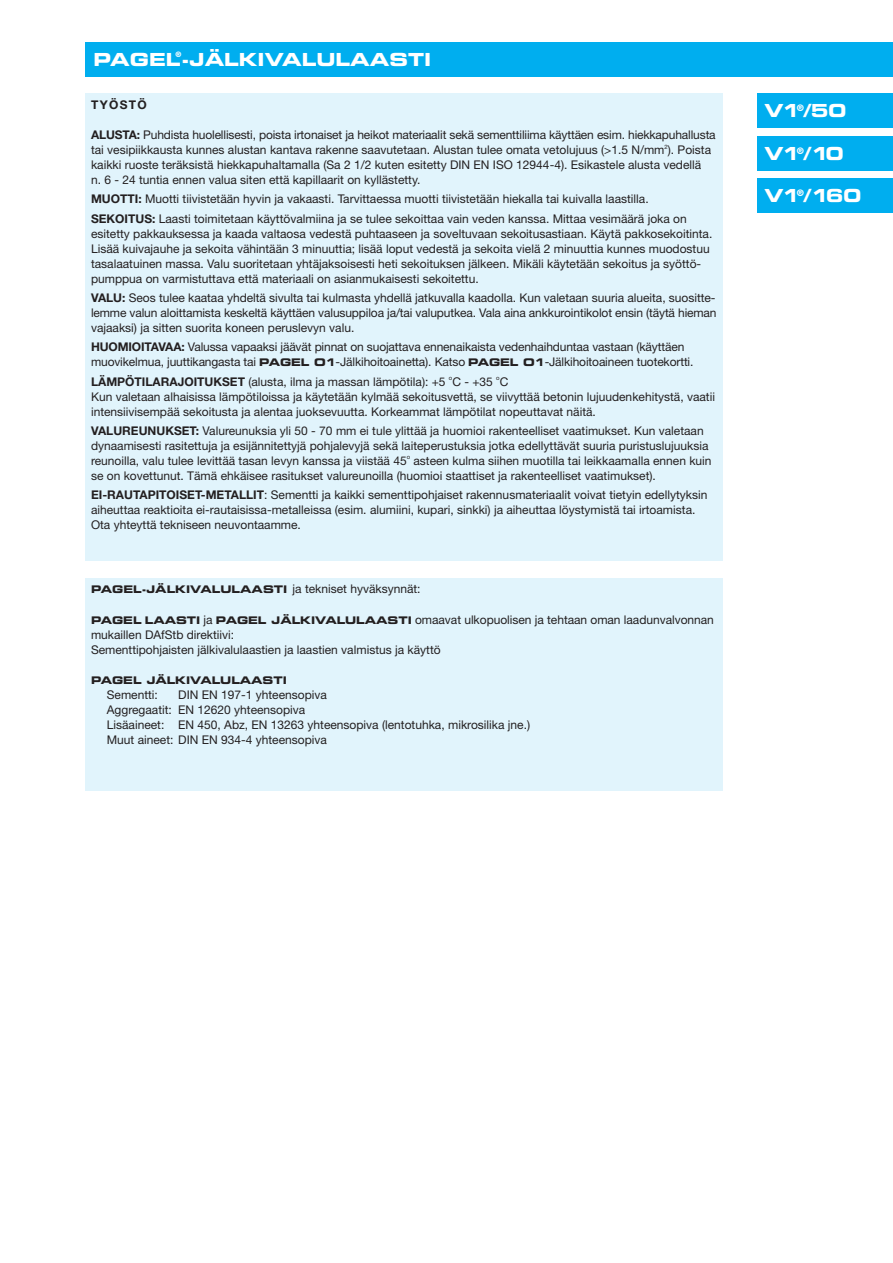
<style>
.page{position:relative;width:893px;height:1263px;background:#fff}
.page>*{position:absolute;margin:0;border:0;box-sizing:border-box;transform-origin:0 0}
.t1{font:18px "Eurostile Bold Extended Two";color:#fff}
.t2{font:12px/15px "Helvetica Neue";color:#231f20}
.t3{font:700 12px "Helvetica Neue";letter-spacing:.11em;color:#231f20}
.t4{font:10.5px "Eurostile Bold Extended Two";letter-spacing:-.005em;color:#231f20}
.t5{font:7.5px "Eurostile Bold Extended Two";color:#fff}
.t6{font:6px "Helvetica Neue";color:#231f20}
.s1{font-weight:700}
.s2{font-family:"Eurostile Bold Extended Two";font-size:10.5px}
</style>
<div class="page">
<div style="left:757px;top:94px;width:136px;height:34px;background:#00aeef"></div>
<div style="left:757px;top:136px;width:136px;height:34px;background:#00aeef"></div>
<div style="left:757px;top:179px;width:136px;height:34px;background:#00aeef"></div>
<div style="left:85px;top:43px;width:808px;height:34px;background:#00aeef"></div>
<div style="left:85px;top:94px;width:638px;height:467px;background:#e1f4fc"></div>
<div style="left:85px;top:578px;width:638px;height:213px;background:#e1f4fc"></div>
<h1 class="t1" style="left:94px;top:53px;width:339px">PAGEL-JÄLKIVALULAASTI</h1>
<p class="t5" style="left:176px;top:52px;width:7px">®</p>
<p class="t3" style="left:91px;top:100px;width:57px">TYÖSTÖ</p>
<p class="t2" style="left:91px;top:129px;width:626px"><span class="s1">ALUSTA:</span> Puhdista huolellisesti, poista irtonaiset ja heikot materiaalit sekä sementtiliima käyttäen esim. hiekkapuhallusta tai vesipiikkausta kunnes alustan kantava rakenne saavutetaan. Alustan tulee omata vetolujuus (&gt;1.5 N/mm ). Poista</p>
<p class="t6" style="left:664px;top:144px;width:5px">2</p>
<p class="t2" style="left:91px;top:159px;width:612px">kaikki ruoste teräksistä hiekkapuhaltamalla (Sa 2 1/2 kuten esitetty DIN EN ISO 12944-4). Esikastele alusta vedellä n. 6 - 24 tuntia ennen valua siten että kapillaarit on kyllästetty.</p>
<p class="t2" style="left:91px;top:191px;width:597px;line-height:19.2px"><span class="s1">MUOTTI:</span> Muotti tiivistetään hyvin ja vakaasti. Tarvittaessa muotti tiivistetään hiekalla tai kuivalla laastilla.<br><span class="s1">SEKOITUS:</span> Laasti toimitetaan käyttövalmiina ja se tulee sekoittaa vain veden kanssa. Mittaa vesimäärä joka on</p>
<p class="t2" style="left:91px;top:227px;width:623px">esitetty pakkauksessa ja kaada valtaosa vedestä puhtaaseen ja soveltuvaan sekoitusastiaan. Käytä pakkosekoitinta.<br>Lisää kuivajauhe ja sekoita vähintään 3 minuuttia; lisää loput vedestä ja sekoita vielä 2 minuuttia kunnes muodostuu tasalaatuinen massa. Valu suoritetaan yhtäjaksoisesti heti sekoituksen jälkeen. Mikäli käytetään sekoitus ja syöttö&shy;pumppua on varmistuttava että materiaali on asianmukaisesti sekoitettu.</p>
<p class="t2" style="left:91px;top:291px;width:627px;text-align:justify"><span class="s1">VALU:</span> Seos tulee kaataa yhdeltä sivulta tai kulmasta yhdellä jatkuvalla kaadolla. Kun valetaan suuria alueita, suositte&shy;lemme valun aloittamista keskeltä käyttäen valusuppiloa ja/tai valuputkea. Vala aina ankkurointikolot ensin (täytä hieman vajaaksi) ja sitten suorita koneen peruslevyn valu.</p>
<p class="t2" style="left:91px;top:341px;width:604px"><span class="s1">HUOMIOITAVAA:</span> Valussa vapaaksi jäävät pinnat on suojattava ennenaikaista vedenhaihduntaa vastaan (käyttäen muovikelmua, juuttikangasta tai <span class="s2">PAGEL O1</span>-Jälkihoitoainetta). Katso <span class="s2">PAGEL O1</span>-Jälkihoitoaineen tuotekortti.</p>
<p class="t2" style="left:91px;top:375px;width:356px"><span class="s1">LÄMPÖTILARAJOITUKSET</span> (alusta, ilma ja massan lämpötila): +5</p>
<p class="t6" style="left:449px;top:375px;width:5px">o</p>
<p class="t2" style="left:452px;top:375px;width:42px">C - +35</p>
<p class="t6" style="left:496px;top:375px;width:5px">o</p>
<p class="t2" style="left:91px;top:375px;width:625px;text-indent:409px">C<br>Kun valetaan alhaisissa lämpötiloissa ja käytetään kylmää sekoitusvettä, se viivyttää betonin lujuudenkehitystä, vaatii intensiivisempää sekoitusta ja alentaa juoksevuutta. Korkeammat lämpötilat nopeuttavat näitä.</p>
<p class="t2" style="left:91px;top:424px;width:619px"><span class="s1">VALUREUNUKSET:</span> Valureunuksia yli 50 - 70 mm ei tule ylittää ja huomioi rakenteelliset vaatimukset. Kun valetaan dynaamisesti rasitettuja ja esijännitettyjä pohjalevyjä sekä laiteperustuksia jotka edellyttävät suuria puristuslujuuksia reunoilla, valu tulee levittää tasan levyn kanssa ja viistää 45</p>
<p class="t6" style="left:407px;top:455px;width:5px">o</p>
<p class="t2" style="left:91px;top:454px;width:622px;text-indent:322px">asteen kulma siihen muotilla tai leikkaamalla ennen kuin se on kovettunut. Tämä ehkäisee rasitukset valureunoilla (huomioi staattiset ja rakenteelliset vaatimukset).</p>
<p class="t2" style="left:91px;top:488px;width:618px"><span class="s1">EI-RAUTAPITOISET-METALLIT</span>: Sementti ja kaikki sementtipohjaiset rakennusmateriaalit voivat tietyin edellytyksin aiheuttaa reaktioita ei-rautaisissa-metalleissa (esim. alumiini, kupari, sinkki) ja aiheuttaa löystymistä tai irtoamista.<br>Ota yhteyttä tekniseen neuvontaamme.</p>
<p class="t2" style="left:91px;top:582px;width:331px"><span class="s2">PAGEL-JÄLKIVALULAASTI</span> ja tekniset hyväksynnät:</p>
<p class="t2" style="left:91px;top:613px;width:624px"><span class="s2">PAGEL LAASTI</span> ja <span class="s2">PAGEL JÄLKIVALULAASTI</span> omaavat ulkopuolisen ja tehtaan oman laadunvalvonnan mukaillen DAfStb direktiivi:<br>Sementtipohjaisten jälkivalulaastien ja laastien valmistus ja käyttö</p>
<p class="t4" style="left:91px;top:676px;width:197px">PAGEL JÄLKIVALULAASTI</p>
<p class="t2" style="left:107px;top:688px;width:53px">Sementti:</p>
<p class="t2" style="left:107px;top:688px;width:425px;text-indent:71px">DIN EN 197-1 yhteensopiva<br>Aggregaatit: EN 12620 yhteensopiva<br>Lisäaineet: EN 450, Abz, EN 13263 yhteensopiva (lentotuhka, mikrosilika jne.)<br>Muut aineet: DIN EN 934-4 yhteensopiva</p>
<h1 class="t1" style="left:764px;top:104px;width:83px">V1<sup>®</sup>/50</h1>
<h1 class="t1" style="left:764px;top:147px;width:81px">V1<sup>®</sup>/10</h1>
<h1 class="t1" style="left:764px;top:189px;width:98px">V1<sup>®</sup>/160</h1>
</div>
